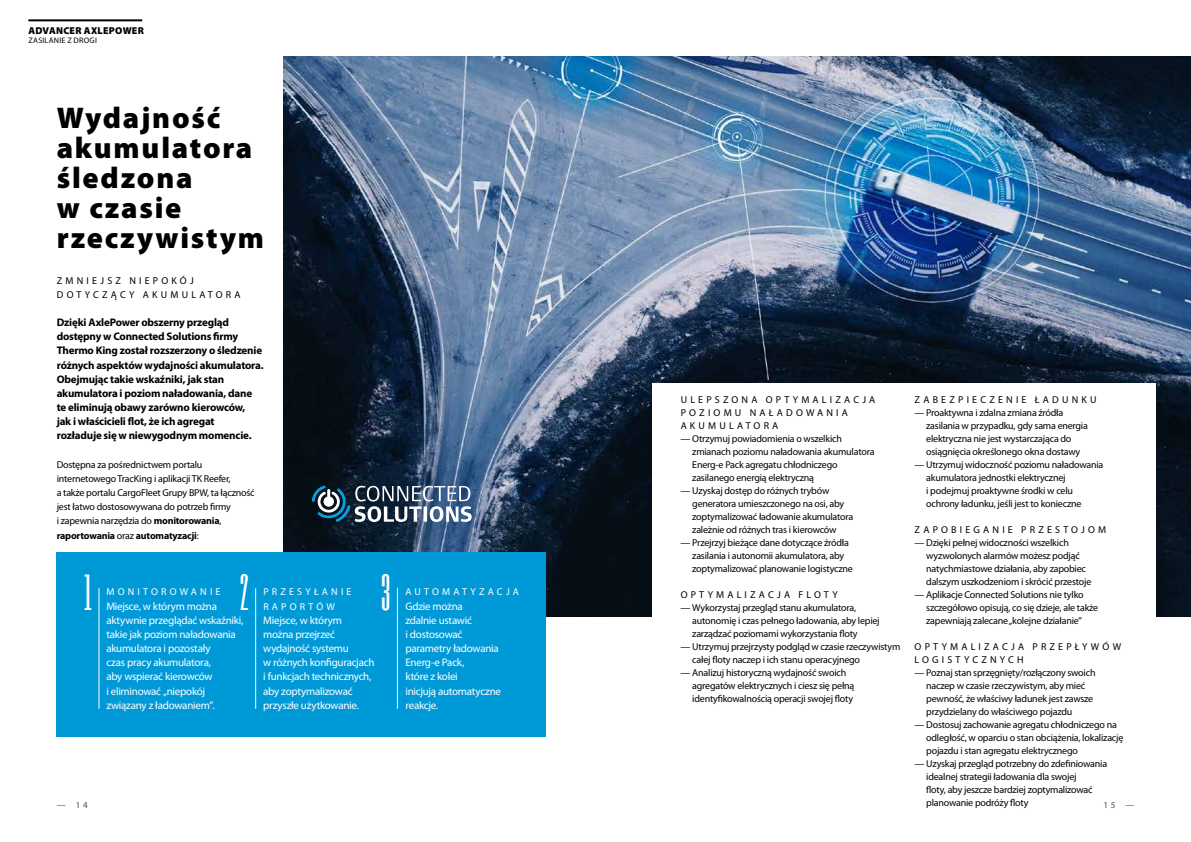
<style>
.page{position:relative;width:1191px;height:842px;background:#fff}
.page>*{position:absolute;margin:0;border:0;box-sizing:border-box;transform-origin:0 0}
.t1{font:42px "Six Caps";color:#fff}
.t2{font:900 30px/30px "Myriad Pro";letter-spacing:.06em;color:#000}
.t3{font:11px/14.2px "Myriad Pro";letter-spacing:-.025em;color:#fff}
.t4{font:700 11px/14.2px "Myriad Pro";letter-spacing:-.02em;color:#000}
.t5{font:10px/13px "Myriad Pro";letter-spacing:-.02em;color:#000}
.t6{font:10px/13px "Myriad Pro";letter-spacing:.32em;color:#000}
.t7{font:10px/14.2px "Myriad Pro";letter-spacing:.32em;color:#fff}
.t8{font:900 10px "Myriad Pro";letter-spacing:.025em;color:#000}
.t9{font:9px "Myriad Pro";color:#4d4d4f}
.t10{font:8px "Myriad Pro";letter-spacing:.03em;color:#000}
.s1{font-weight:700}
</style>
<div class="page">
<hr style="left:28px;top:19px;width:114px;height:2px;background:#000">
<img style="left:283px;top:57px;width:908px;height:560px">
<div style="left:57px;top:553px;width:489px;height:184px;background:#0099d8"></div>
<hr style="left:99px;top:588px;width:1px;height:121px;background:#fff">
<hr style="left:397px;top:588px;width:1px;height:121px;background:#fff">
<div style="left:652px;top:383px;width:503px;height:397px;background:#fff"></div>
<svg style="left:312px;top:486px;width:160px;height:36px"></svg>
<hr style="left:255px;top:588px;width:1px;height:121px;background:#fff">
<p class="t8" style="left:28px;top:24px;width:117px">ADVANCER AXLEPOWER</p>
<p class="t10" style="left:28px;top:35px;width:70px">ZASILANIE Z DROGI</p>
<h2 class="t2" style="left:57px;top:103px;width:209px">Wydajność akumulatora śledzona<br>w czasie rzeczywistym</h2>
<p class="t6" style="left:57px;top:273px;width:185px;line-height:14.2px">ZMNIEJSZ NIEPOKÓJ<br>DOTYCZĄCY AKUMULATORA</p>
<p class="t4" style="left:57px;top:315px;width:208px">Dzięki AxlePower obszerny przegląd dostępny w Connected Solutions firmy Thermo King został rozszerzony o śledzenie różnych aspektów wydajności akumulatora.<br>Obejmując takie wskaźniki, jak stan akumulatora i poziom naładowania, dane te eliminują obawy zarówno kierowców,<br>jak i właścicieli flot, że ich agregat<br>rozładuje się w niewygodnym momencie.</p>
<p class="t5" style="left:57px;top:457px;width:199px;line-height:14.2px">Dostępna za pośrednictwem portalu internetowego TracKing i aplikacji TK Reefer,<br>a także portalu CargoFleet Grupy BPW, ta łączność jest łatwo dostosowywana do potrzeb firmy<br>i zapewnia narzędzia do <span class="s1">monitorowania</span>, <span class="s1">raportowania</span> oraz <span class="s1">automatyzacji</span>:</p>
<h1 class="t1" style="left:84px;top:563px;width:9px">1</h1>
<h1 class="t1" style="left:381px;top:563px;width:11px">3</h1>
<h1 class="t1" style="left:240px;top:563px;width:10px">2</h1>
<p class="t7" style="left:106px;top:585px;width:116px">MONITOROWANIE</p>
<p class="t3" style="left:106px;top:599px;width:139px">Miejsce, w którym można aktywnie przeglądać wskaźniki, takie jak poziom naładowania akumulatora i pozostały<br>czas pracy akumulatora,<br>aby wspierać kierowców<br>i eliminować „niepokój związany z ładowaniem”.</p>
<p class="t7" style="left:263px;top:585px;width:90px">PRZESYŁANIE<br>RAPORTÓW</p>
<p class="t3" style="left:263px;top:613px;width:113px">Miejsce, w którym można przejrzeć wydajność systemu<br>w różnych konfiguracjach i funkcjach technicznych, aby zoptymalizować przyszłe użytkowanie.</p>
<p class="t7" style="left:405px;top:585px;width:115px">AUTOMATYZACJA</p>
<p class="t3" style="left:405px;top:599px;width:97px">Gdzie można<br>zdalnie ustawić<br>i dostosować parametry ładowania<br>Energ-e Pack,<br>które z kolei<br>inicjują automatyczne reakcje.</p>
<p class="t6" style="left:680px;top:393px;width:196px">ULEPSZONA OPTYMALIZACJA<br>POZIOMU NAŁADOWANIA<br>AKUMULATORA</p>
<p class="t5" style="left:692px;top:432px;width:184px;text-indent:-12px">— Otrzymuj powiadomienia o wszelkich zmianach poziomu naładowania akumulatora Energ-e Pack agregatu chłodniczego zasilanego energią elektryczną</p>
<p class="t5" style="left:692px;top:484px;width:163px;text-indent:-12px">— Uzyskaj dostęp do różnych trybów generatora umieszczonego na osi, aby zoptymalizować ładowanie akumulatora zależnie od różnych tras i kierowców</p>
<p class="t5" style="left:692px;top:536px;width:162px;text-indent:-12px">— Przejrzyj bieżące dane dotyczące źródła zasilania i autonomii akumulatora, aby zoptymalizować planowanie logistyczne</p>
<p class="t6" style="left:680px;top:588px;width:159px">OPTYMALIZACJA FLOTY</p>
<p class="t5" style="left:692px;top:601px;width:189px;text-indent:-12px">— Wykorzystaj przegląd stanu akumulatora, autonomię i czas pełnego ładowania, aby lepiej zarządzać poziomami wykorzystania floty</p>
<p class="t5" style="left:692px;top:640px;width:209px;text-indent:-12px">— Utrzymuj przejrzysty podgląd w czasie rzeczywistym całej floty naczep i ich stanu operacyjnego</p>
<p class="t5" style="left:692px;top:666px;width:164px;text-indent:-12px">— Analizuj historyczną wydajność swoich agregatów elektrycznych i ciesz się pełną identyfikowalnością operacji swojej floty</p>
<p class="t6" style="left:914px;top:393px;width:183px">ZABEZPIECZENIE ŁADUNKU</p>
<p class="t5" style="left:926px;top:406px;width:163px;text-indent:-12px">— Proaktywna i zdalna zmiana źródła zasilania w przypadku, gdy sama energia elektryczna nie jest wystarczająca do osiągnięcia określonego okna dostawy</p>
<p class="t5" style="left:926px;top:458px;width:179px;text-indent:-12px">— Utrzymuj widoczność poziomu naładowania akumulatora jednostki elektrycznej<br>i podejmuj proaktywne środki w celu ochrony ładunku, jeśli jest to konieczne</p>
<p class="t6" style="left:914px;top:523px;width:193px">ZAPOBIEGANIE PRZESTOJOM</p>
<p class="t5" style="left:926px;top:536px;width:167px;text-indent:-12px">— Dzięki pełnej widoczności wszelkich wyzwolonych alarmów możesz podjąć natychmiastowe działania, aby zapobiec dalszym uszkodzeniom i skrócić przestoje</p>
<p class="t5" style="left:926px;top:588px;width:173px;text-indent:-12px">— Aplikacje Connected Solutions nie tylko szczegółowo opisują, co się dzieje, ale także zapewniają zalecane „kolejne działanie”</p>
<p class="t6" style="left:914px;top:640px;width:208px">OPTYMALIZACJA PRZEPŁYWÓW<br>LOGISTYCZNYCH</p>
<p class="t5" style="left:926px;top:666px;width:171px;text-indent:-12px">— Poznaj stan sprzęgnięty/rozłączony swoich naczep w czasie rzeczywistym, aby mieć pewność, że właściwy ładunek jest zawsze przydzielany do właściwego pojazdu</p>
<p class="t5" style="left:926px;top:718px;width:199px;text-indent:-12px">— Dostosuj zachowanie agregatu chłodniczego na odległość, w oparciu o stan obciążenia, lokalizację pojazdu i stan agregatu elektrycznego</p>
<p class="t5" style="left:926px;top:757px;width:182px;text-indent:-12px">— Uzyskaj przegląd potrzebny do zdefiniowania idealnej strategii ładowania dla swojej<br>floty, aby jeszcze bardziej zoptymalizować</p>
<p class="t9" style="left:57px;top:800px;width:32px">— 14</p>
<p class="t5" style="left:926px;top:796px;width:104px">planowanie podróży floty</p>
<p class="t9" style="left:1103px;top:800px;width:32px">15 —</p>
</div>
